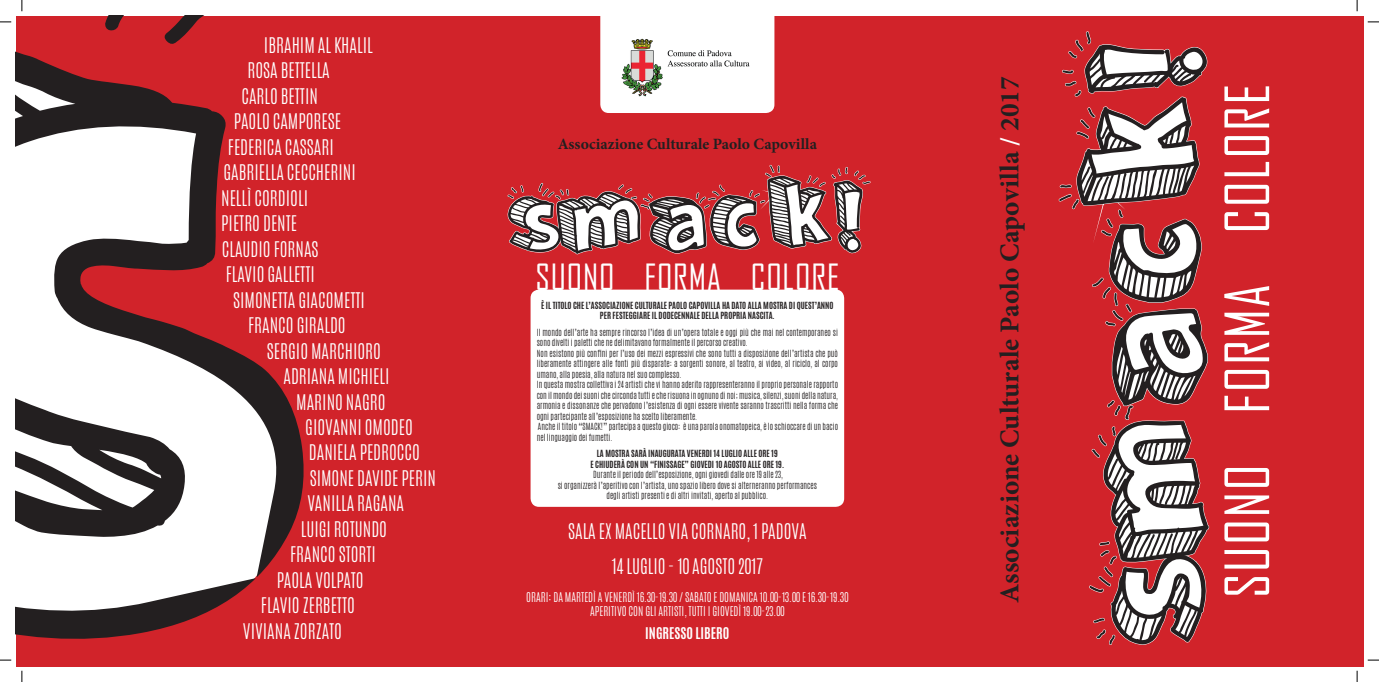
<style>
.page{position:relative;width:1379px;height:682px;background:#fff}
.page>*{position:absolute;margin:0;border:0;box-sizing:border-box;transform-origin:0 0}
.t1{font:169.8px "Sketch 3 D";color:#231f20}
.t2{font:100.43px "Sketch 3 D";letter-spacing:-.015em;color:#231f20}
.t3{font:58.5px "Agency FB";letter-spacing:.025em;color:#fff}
.t4{font:34.58px "Agency FB";letter-spacing:.025em;color:#fff}
.t5{font:700 27.3px "Minion Pro";color:#231f20}
.t6{font:300 18px/35.2px "Antonio";color:#fff;text-align:center}
.t7{font:700 15.75px "Minion Pro";color:#231f20}
.t8{font:700 13.5px "Antonio";color:#fff}
.t9{font:300 11.25px/14.9px "Antonio";color:#fff;text-align:center}
.t10{font:300 8.25px/10.5px "Antonio";color:#231f20}
.t11{font:700 8.25px/10.5px "Antonio";color:#231f20;text-align:center}
.s1{color:#fff}
</style>
<div class="page">
<div style="left:16px;top:16px;width:1347px;height:650px;background:#d1232a"></div>
<div style="left:600px;top:16px;width:174px;height:97px;background:#fff"></div>
<div style="left:531px;top:289px;width:313px;height:218px;background:#fff;border-radius:9px"></div>
<img style="left:622px;top:38px;width:131px;height:58px">
<svg style="left:1059px;top:31px;width:150px;height:614px"></svg>
<svg style="left:507px;top:165px;width:363px;height:89px"></svg>
<svg style="left:16px;top:16px;width:288px;height:623px"></svg>
<svg style="left:0;top:21px;width:11px;height:2px"></svg>
<svg style="left:1368px;top:21px;width:11px;height:2px"></svg>
<svg style="left:0;top:659px;width:11px;height:2px"></svg>
<svg style="left:1368px;top:659px;width:11px;height:2px"></svg>
<svg style="left:21px;top:0;width:2px;height:11px"></svg>
<svg style="left:21px;top:670px;width:2px;height:12px"></svg>
<svg style="left:1357px;top:670px;width:1px;height:12px"></svg>
<h3 class="t6" style="left:264px;top:28px;width:110px">IBRAHIM AL KHALIL</h3>
<h3 class="t6" style="left:247px;top:53px;width:84px">ROSA BETTELLA</h3>
<h3 class="t6" style="left:241px;top:79px;width:78px">CARLO BETTIN</h3>
<h3 class="t6" style="left:234px;top:104px;width:109px">PAOLO CAMPORESE</h3>
<h3 class="t6" style="left:228px;top:129px;width:107px">FEDERICA CASSARI</h3>
<h3 class="t6" style="left:223px;top:155px;width:134px">GABRIELLA CECCHERINI</h3>
<h3 class="t6" style="left:221px;top:180px;width:88px">NELLÌ CORDIOLI</h3>
<h3 class="t6" style="left:221px;top:206px;width:77px">PIETRO DENTE</h3>
<h3 class="t6" style="left:222px;top:231px;width:98px">CLAUDIO FORNAS</h3>
<h3 class="t6" style="left:226px;top:257px;width:91px">FLAVIO GALLETTI</h3>
<h3 class="t6" style="left:233px;top:282px;width:133px">SIMONETTA GIACOMETTI</h3>
<h3 class="t6" style="left:248px;top:308px;width:99px">FRANCO GIRALDO</h3>
<h3 class="t6" style="left:267px;top:333px;width:115px">SERGIO MARCHIORO</h3>
<h3 class="t6" style="left:283px;top:359px;width:108px">ADRIANA MICHIELI</h3>
<h3 class="t6" style="left:296px;top:384px;width:91px">MARINO NAGRO</h3>
<h3 class="t6" style="left:305px;top:410px;width:109px">GIOVANNI OMODEO</h3>
<h3 class="t6" style="left:309px;top:435px;width:113px">DANIELA PEDROCCO</h3>
<h3 class="t6" style="left:310px;top:460px;width:128px">SIMONE DAVIDE PERIN</h3>
<h3 class="t6" style="left:307px;top:486px;width:98px">VANILLA RAGANA</h3>
<h3 class="t6" style="left:301px;top:511px;width:88px">LUIGI ROTUNDO</h3>
<h3 class="t6" style="left:290px;top:537px;width:87px">FRANCO STORTI</h3>
<h3 class="t6" style="left:277px;top:562px;width:88px">PAOLA VOLPATO</h3>
<h3 class="t6" style="left:261px;top:588px;width:95px">FLAVIO ZERBETTO</h3>
<h3 class="t6" style="left:243px;top:613px;width:100px">VIVIANA ZORZATO</h3>
<h3 class="t7" style="left:558px;top:133px;width:261px">Associazione Culturale Paolo Capovilla</h3>
<h2 class="t2" style="left:505px;top:158px;width:366px">smack!</h2>
<h3 class="t4" style="left:535px;top:255px;width:305px">SUONO FORMA COLORE</h3>
<p class="t11" style="left:541px;top:300px;width:294px">È IL TITOLO CHE L’ASSOCIAZIONE CULTURALE PAOLO CAPOVILLA HA DATO ALLA MOSTRA DI QUEST’ANNO<br>PER FESTEGGIARE IL DODECENNALE DELLA PROPRIA NASCITA.</p>
<p class="t10" style="left:537px;top:327px;width:303px">Il mondo dell’arte ha sempre rincorso l’idea di un’opera totale e oggi più che mai nel contemporaneo si sono divelti i paletti che ne delimitavano formalmente il percorso creativo.<br>Non esistono più confini per l’uso dei mezzi espressivi che sono tutti a disposizione dell’artista che può liberamente attingere alle fonti più disparate: a sorgenti sonore, al teatro, ai video, al riciclo, al corpo umano, alla poesia, alla natura nel suo complesso.<br>In questa mostra collettiva i 24 artisti che vi hanno aderito rappresenteranno il proprio personale rapporto con il mondo dei suoni che circonda tutti e che risuona in ognuno di noi; musica, silenzi, suoni della natura, armonia e dissonanze che pervadono l’esistenza di ogni essere vivente saranno trascritti nella forma che ogni partecipante all’esposizione ha scelto liberamente.<br>Anche il titolo “SMACK!” partecipa a questo gioco: è una parola onomatopeica, è lo schioccare di un bacio nel linguaggio dei fumetti.</p>
<p class="t11" style="left:590px;top:448px;width:195px">LA MOSTRA SARÀ INAUGURATA VENERDI 14 LUGLIO ALLE ORE 19<br>E CHIUDERÀ CON UN “FINISSAGE” GIOVEDI 10 AGOSTO ALLE ORE 19.</p>
<p class="t10" style="left:558px;top:469px;width:261px;text-align:center">Durante il periodo dell’esposizione, ogni giovedi dalle ore 19 alle 23,<br>si organizzerà l’aperitivo con l’artista, uno spazio libero dove si alterneranno performances degli artisti presenti e di altri invitati, aperto al pubblico.</p>
<h3 class="t6" style="left:568px;top:514px;width:240px">SALA EX MACELLO VIA CORNARO, 1 PADOVA<br>14 LUGLIO - 10 AGOSTO 2017</h3>
<h3 class="t9" style="left:526px;top:589px;width:324px">ORARI: DA MARTEDÌ A VENERDÌ 16.30-19.30 / SABATO E DOMANICA 10.00-13.00 E 16.30-19.30<br>APERITIVO CON GLI ARTISTI, TUTTI I GIOVEDÌ 19.00-23.00</h3>
<h3 class="t8" style="left:645px;top:622px;width:86px">INGRESSO LIBERO</h3>
<h1 class="t1" style="left:1047px;top:649px;width:619px;rotate:-90deg">smack!</h1>
<h3 class="t5" style="left:990px;top:602px;width:528px;rotate:-90deg">Associazione Culturale Paolo Capovilla <span class="s1">/</span> 2017</h3>
<h3 class="t3" style="left:1211px;top:598px;width:516px;rotate:-90deg">SUONO FORMA COLORE</h3>
</div>
